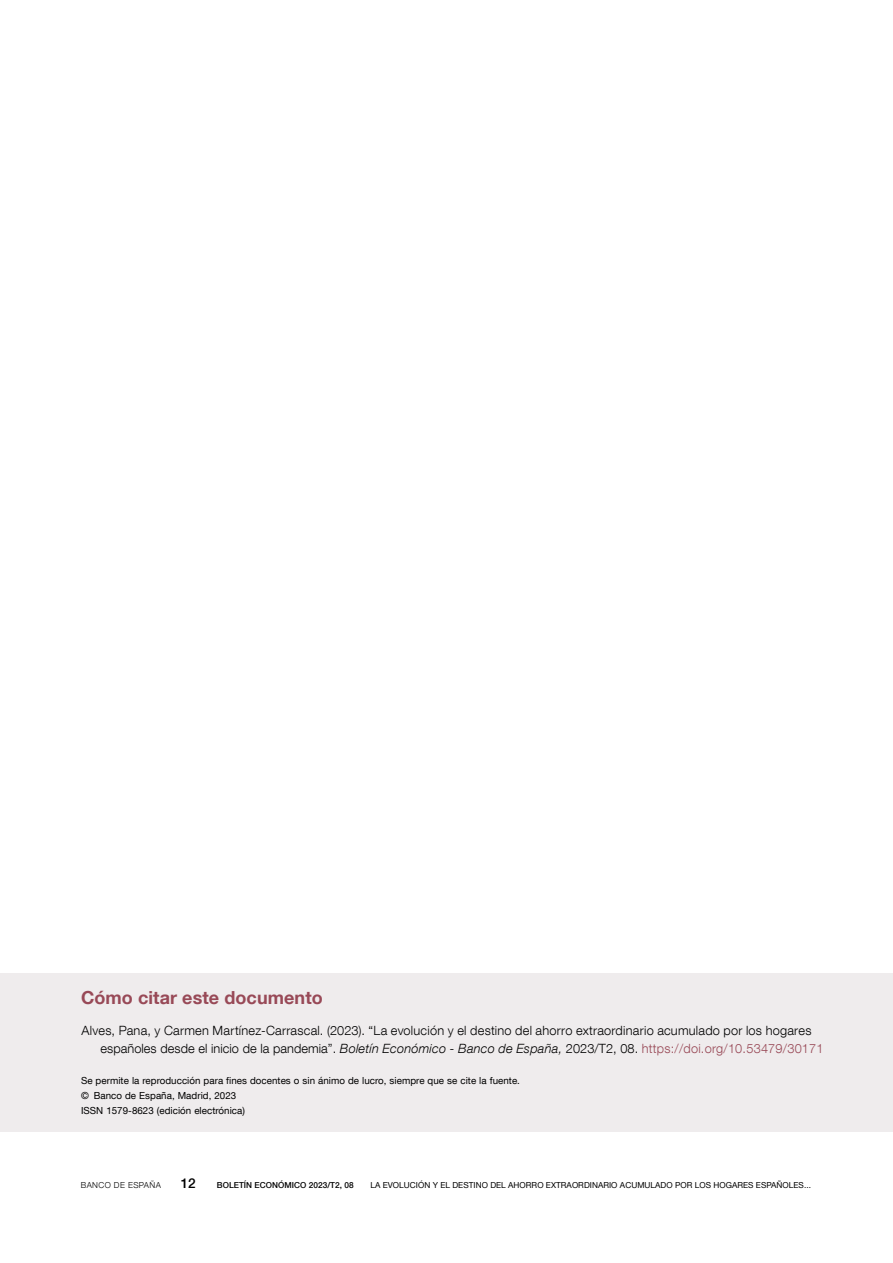
<style>
.page{position:relative;width:893px;height:1263px;background:#fff}
.page>*{position:absolute;margin:0;border:0;box-sizing:border-box;transform-origin:0 0}
.Indice_1{font:700 18px "Bd E Neue Helvetica";letter-spacing:.005em;color:#984957}
.t1{font:500 13.5px "Bd E Neue Helvetica";color:#000}
.Texto_bibliografía{font:300 12.75px/18px "Bd E Neue Helvetica";letter-spacing:.015em;color:#000}
.Texto_ISSN{font:9.75px "Bd E Neue Helvetica";letter-spacing:.005em;color:#000}
.t2{font:8.25px "Bd E Neue Helvetica";letter-spacing:.005em;color:#000}
.t3{font:500 8.25px "Bd E Neue Helvetica";letter-spacing:.005em;color:#000}
.t4{font:300 8.25px "Bd E Neue Helvetica";letter-spacing:.05em;color:#000}
.s1{font-style:italic}
.s2{color:#984856}
</style>
<div class="page">
<div style="left:0;top:973px;width:893px;height:158px;background:#efeced"></div>
<p class="Indice_1" style="left:81px;top:986px;width:243px">Cómo citar este documento</p>
<p class="Texto_bibliografía" style="left:100px;top:1021px;width:725px;text-indent:-19px">Alves, Pana, y Carmen Martínez-Carrascal. (2023). “La evolución y el destino del ahorro extraordinario acumulado por los hogares españoles desde el inicio de la pandemia”. <span class="s1">Boletín Económico - Banco de España,</span> 2023/T2, 08. <span class="s2">https://doi.org/10.53479/30171</span></p>
<p class="Texto_ISSN" style="left:81px;top:1075px;width:440px">Se permite la reproducción para fines docentes o sin ánimo de lucro, siempre que se cite la fuente.</p>
<p class="Texto_ISSN" style="left:81px;top:1090px;width:157px">© Banco de España, Madrid, 2023</p>
<p class="Texto_ISSN" style="left:81px;top:1105px;width:165px">ISSN 1579-8623 (edición electrónica)</p>
<p class="t4" style="left:81px;top:1180px;width:82px">BANCO DE ESPAÑA</p>
<p class="t1" style="left:181px;top:1175px;width:16px">12</p>
<p class="t3" style="left:217px;top:1180px;width:138px">BOLETÍN ECONÓMICO 2023/T2, 08</p>
<p class="t2" style="left:370px;top:1180px;width:442px">LA EVOLUCIÓN Y EL DESTINO DEL AHORRO EXTRAORDINARIO ACUMULADO POR LOS HOGARES ESPAÑOLES...</p>
</div>
